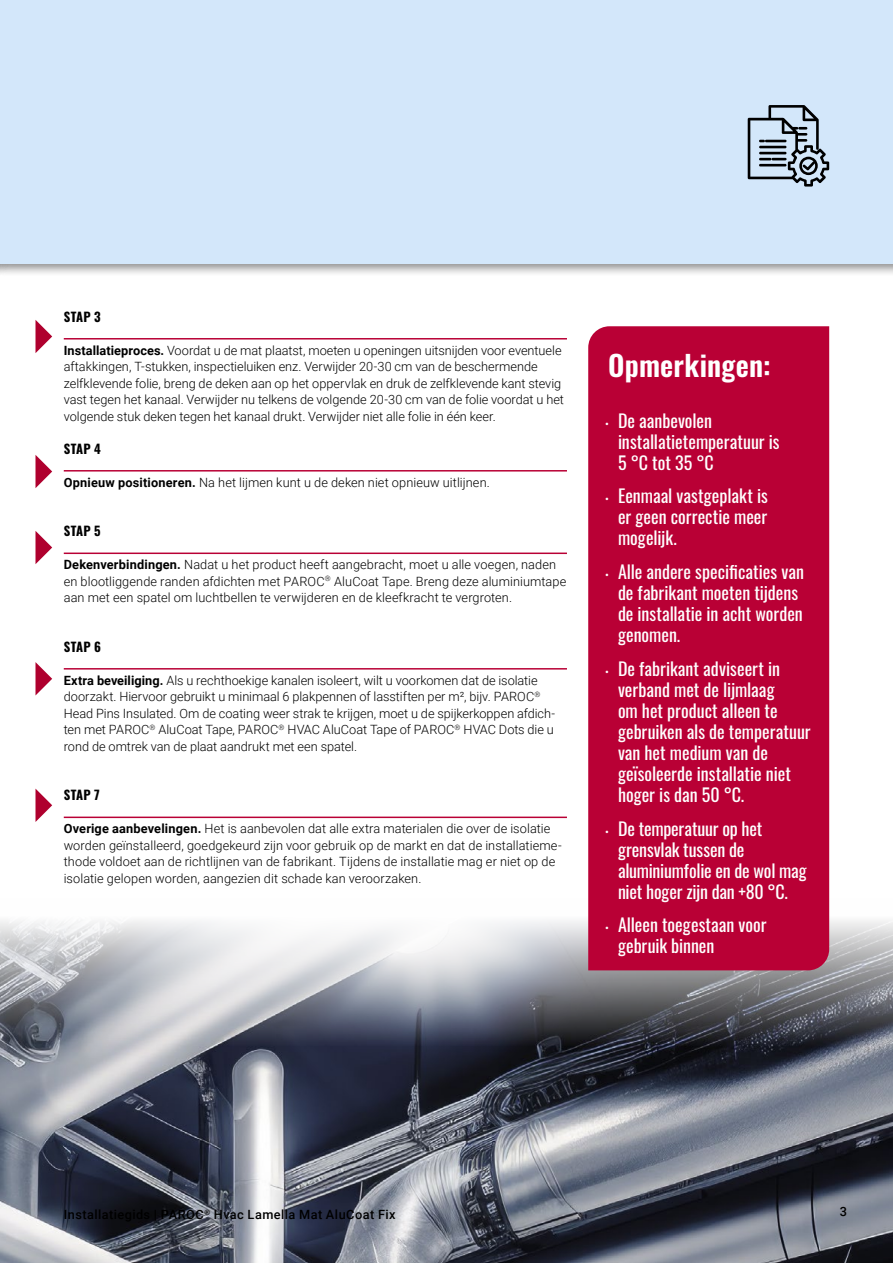
<style>
.page{position:relative;width:893px;height:1263px;background:#fff}
.page>*{position:absolute;margin:0;border:0;box-sizing:border-box;transform-origin:0 0}
.t1{font:600 28.5px "Oswald";letter-spacing:.005em;color:#fff}
.t2{font:18px/21px "Oswald";color:#fff}
.t3{font:300 12.75px/16.5px "Roboto";color:#000}
.t4{font:500 12.75px "Roboto";letter-spacing:.035em;color:#000}
.t5{font:700 12.75px "Oswald";letter-spacing:.025em;color:#000}
.s1{font-weight:700}
.s2{font-size:10.5px}
</style>
<div class="page">
<svg style="left:36px;top:320px;width:16px;height:33px"></svg>
<svg style="left:36px;top:455px;width:16px;height:33px"></svg>
<svg style="left:36px;top:531px;width:16px;height:33px"></svg>
<svg style="left:36px;top:662px;width:16px;height:33px"></svg>
<svg style="left:36px;top:789px;width:16px;height:33px"></svg>
<img style="left:0;top:898px;width:893px;height:365px">
<div style="left:0;top:0;width:893px;height:277px;background:#000;opacity:.45"></div>
<div style="left:0;top:0;width:893px;height:263px;background:#d3e7fa"></div>
<hr style="left:64px;top:338px;width:503px;height:1px;background:#b90035">
<hr style="left:64px;top:470px;width:503px;height:1px;background:#b90035">
<hr style="left:64px;top:552px;width:503px;height:2px;background:#b90035">
<hr style="left:64px;top:668px;width:503px;height:1px;background:#b90035">
<hr style="left:64px;top:816px;width:503px;height:2px;background:#b90035">
<svg style="left:748px;top:105px;width:81px;height:82px"></svg>
<div style="left:588px;top:326px;width:241px;height:644px;background:#b90035"></div>
<p class="t5" style="left:64px;top:310px;width:38px">STAP 3</p>
<p class="t3" style="left:64px;top:341px;width:502px"><span class="s1">Installatieproces.</span> Voordat u de mat plaatst, moeten u openingen uitsnijden voor eventuele aftakkingen, T-stukken, inspectieluiken enz. Verwijder 20-30 cm van de beschermende zelfklevende folie, breng de deken aan op het oppervlak en druk de zelfklevende kant stevig vast tegen het kanaal. Verwijder nu telkens de volgende 20-30 cm van de folie voordat u het volgende stuk deken tegen het kanaal drukt. Verwijder niet alle folie in één keer.</p>
<p class="t5" style="left:64px;top:442px;width:39px">STAP 4</p>
<p class="t3" style="left:64px;top:473px;width:428px"><span class="s1">Opnieuw positioneren.</span> Na het lijmen kunt u de deken niet opnieuw uitlijnen.</p>
<p class="t5" style="left:64px;top:524px;width:38px">STAP 5</p>
<p class="t3" style="left:64px;top:556px;width:504px"><span class="s1">Dekenverbindingen.</span> Nadat u het product heeft aangebracht, moet u alle voegen, naden en blootliggende randen afdichten met PAROC<sup>®</sup> AluCoat Tape. Breng deze aluminiumtape aan met een spatel om luchtbellen te verwijderen en de kleefkracht te vergroten.</p>
<p class="t5" style="left:64px;top:640px;width:39px">STAP 6</p>
<p class="t3" style="left:64px;top:671px;width:493px"><span class="s1">Extra beveiliging.</span> Als u rechthoekige kanalen isoleert, wilt u voorkomen dat de isolatie doorzakt. Hiervoor gebruikt u minimaal 6 plakpennen of lasstiften per m², bijv. PAROC<sup>® </sup>Head Pins Insulated. Om de coating weer strak te krijgen, moet u de spijkerkoppen afdich&shy;ten met PAROC<sup>®</sup> AluCoat Tape, PAROC<sup>®</sup> HVAC AluCoat Tape of PAROC<sup>®</sup> HVAC Dots die u rond de omtrek van de plaat aandrukt met een spatel.</p>
<p class="t5" style="left:64px;top:788px;width:37px">STAP 7</p>
<p class="t3" style="left:64px;top:820px;width:499px"><span class="s1">Overige aanbevelingen.</span> Het is aanbevolen dat alle extra materialen die over de isolatie worden geïnstalleerd, goedgekeurd zijn voor gebruik op de markt en dat de installatieme&shy;thode voldoet aan de richtlijnen van de fabrikant. Tijdens de installatie mag er niet op de isolatie gelopen worden, aangezien dit schade kan veroorzaken.</p>
<h1 class="t1" style="left:608px;top:351px;width:164px">Opmerkingen:</h1>
<h2 class="t2" style="left:618px;top:408px;width:163px;text-indent:-13px"><span class="s2">•</span> De aanbevolen installatietemperatuur is<br>5 °C tot 35 °C</h2>
<h2 class="t2" style="left:618px;top:484px;width:151px;text-align:justify;text-indent:-13px"><span class="s2">•</span> Eenmaal vastgeplakt is er geen correctie meer mogelijk.</h2>
<h2 class="t2" style="left:618px;top:559px;width:187px;text-indent:-13px"><span class="s2">•</span> Alle andere specificaties van de fabrikant moeten tijdens de installatie in acht worden genomen.</h2>
<h2 class="t2" style="left:618px;top:656px;width:194px;text-indent:-13px"><span class="s2">•</span> De fabrikant adviseert in verband met de lijmlaag<br>om het product alleen te gebruiken als de temperatuur van het medium van de geïsoleerde installatie niet hoger is dan 50 °C.</h2>
<h2 class="t2" style="left:618px;top:816px;width:190px;text-indent:-13px"><span class="s2">•</span> De temperatuur op het grensvlak tussen de aluminiumfolie en de wol mag niet hoger zijn dan +80 °C.</h2>
<h2 class="t2" style="left:618px;top:913px;width:150px;text-indent:-13px"><span class="s2">•</span> Alleen toegestaan voor gebruik binnen</h2>
<p class="t4" style="left:64px;top:1205px;width:333px">Installatiegids | PAROC<sup>®</sup> Hvac Lamella Mat AluCoat Fix</p>
<p class="t4" style="left:840px;top:1203px;width:9px">3</p>
</div>
